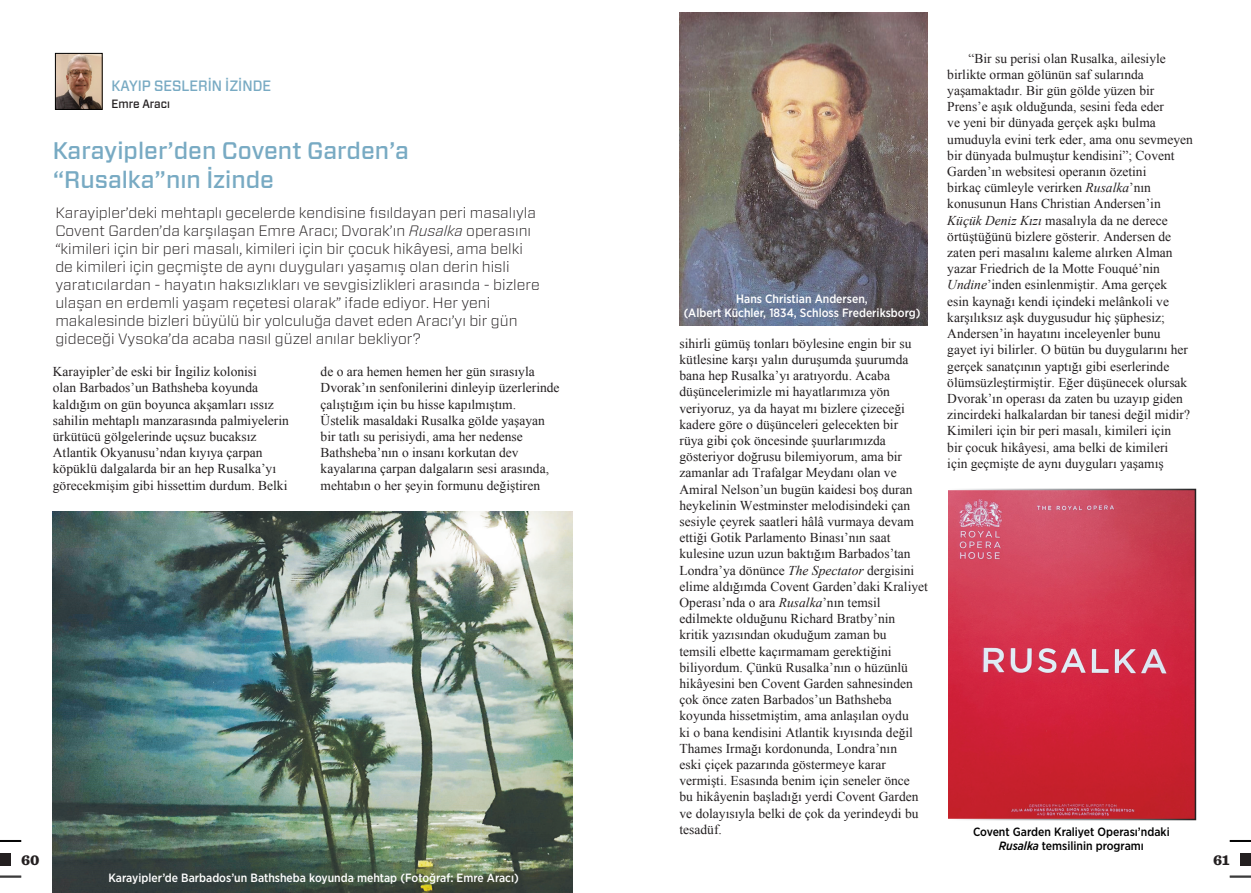
<style>
.page{position:relative;width:1251px;height:893px;background:#fff}
.page>*{position:absolute;margin:0;border:0;box-sizing:border-box;transform-origin:0 0}
.t1{font:500 24px/28.8px "Forza";color:#78aac3}
.t2{font:300 15px/18px "Forza";color:#231f20}
.t3{font:500 15px "Forza";color:#78aac3;scale:.95 1}
.t4{font:900 15px "Sentinel";color:#231f20}
.t5{font:13.5px/16.2px "Times New Roman";color:#231f20}
.t6{font:500 12px/14.4px "Gotham Narrow";color:#fff;text-align:center}
.t7{font:500 12px/14.4px "Gotham Narrow";color:#000;text-align:center}
.t8{font:500 12px "Forza";color:#231f20;scale:.95 1}
.s1{font-style:italic}
</style>
<div class="page">
<svg style="left:1229px;top:876px;width:21px;height:2px"></svg>
<svg style="left:1229px;top:840px;width:21px;height:2px"></svg>
<div style="left:1239px;top:853px;width:11px;height:12px;background:#231f20"></div>
<svg style="left:0;top:876px;width:21px;height:2px"></svg>
<svg style="left:0;top:840px;width:21px;height:2px"></svg>
<div style="left:0;top:853px;width:11px;height:12px;background:#231f20"></div>
<img style="left:57px;top:55px;width:43px;height:52px">
<div style="left:55px;top:53px;width:47px;height:56px;border:1px solid #000"></div>
<img style="left:679px;top:13px;width:248px;height:312px">
<img style="left:949px;top:492px;width:243px;height:325px">
<div style="left:946px;top:489px;width:249px;height:331px;border:2px solid #fff"></div>
<img style="left:53px;top:511px;width:520px;height:382px">
<p class="t3" style="left:111px;top:76px;width:169px">KAYIP SESLERIN IZINDE</p>
<p class="t8" style="left:111px;top:96px;width:63px">Emre Aracı</p>
<h1 class="t1" style="left:53px;top:136px;width:358px">Karayipler’den Covent Garden’a “Rusalka”nın İzinde</h1>
<p class="t2" style="left:55px;top:204px;width:486px">Karayipler’deki mehtaplı gecelerde kendisine fısıldayan peri masalıyla Covent Garden’da karşılaşan Emre Aracı; Dvorak’ın <span class="s1">Rusalka</span> operasını “kimileri için bir peri masalı, kimileri için bir çocuk hikâyesi, ama belki de kimileri için geçmişte de aynı duyguları yaşamış olan derin hisli yaratıcılardan - hayatın haksızlıkları ve sevgisizlikleri arasında - bizlere ulaşan en erdemli yaşam reçetesi olarak” ifade ediyor. Her yeni makalesinde bizleri büyülü bir yolculuğa davet eden Aracı’yı bir gün gideceği Vysoka’da acaba nasıl güzel anılar bekliyor?</p>
<p class="t5" style="left:53px;top:363px;width:237px">Karayipler’de eski bir İngiliz kolonisi<br>olan Barbados’un Bathsheba koyunda kaldığım on gün boyunca akşamları ıssız sahilin mehtaplı manzarasında palmiyelerin ürkütücü gölgelerinde uçsuz bucaksız Atlantik Okyanusu’ndan kıyıya çarpan köpüklü dalgalarda bir an hep Rusalka’yı görecekmişim gibi hissettim durdum. Belki</p>
<p class="t5" style="left:320px;top:363px;width:240px">de o ara hemen hemen her gün sırasıyla Dvorak’ın senfonilerini dinleyip üzerlerinde çalıştığım için bu hisse kapılmıştım.<br>Üstelik masaldaki Rusalka gölde yaşayan bir tatlı su perisiydi, ama her nedense Bathsheba’nın o insanı korkutan dev kayalarına çarpan dalgaların sesi arasında, mehtabın o her şeyin formunu değiştiren</p>
<p class="t6" style="left:683px;top:291px;width:238px">Hans Christian Andersen,<br>(Albert Küchler, 1834, Schloss Frederiksborg)</p>
<p class="t5" style="left:679px;top:335px;width:250px">sihirli gümüş tonları böylesine engin bir su kütlesine karşı yalın duruşumda şuurumda bana hep Rusalka’yı aratıyordu. Acaba düşüncelerimizle mi hayatlarımıza yön veriyoruz, ya da hayat mı bizlere çizeceği kadere göre o düşünceleri gelecekten bir<br>rüya gibi çok öncesinde şuurlarımızda gösteriyor doğrusu bilemiyorum, ama bir zamanlar adı Trafalgar Meydanı olan ve Amiral Nelson’un bugün kaidesi boş duran heykelinin Westminster melodisindeki çan sesiyle çeyrek saatleri hâlâ vurmaya devam ettiği Gotik Parlamento Binası’nın saat kulesine uzun uzun baktığım Barbados’tan Londra’ya dönünce <span class="s1">The Spectator</span> dergisini elime aldığımda Covent Garden’daki Kraliyet Operası’nda o ara <span class="s1">Rusalka</span>’nın temsil edilmekte olduğunu Richard Bratby’nin kritik yazısından okuduğum zaman bu<br>temsili elbette kaçırmamam gerektiğini biliyordum. Çünkü Rusalka’nın o hüzünlü hikâyesini ben Covent Garden sahnesinden çok önce zaten Barbados’un Bathsheba koyunda hissetmiştim, ama anlaşılan oydu<br>ki o bana kendisini Atlantik kıyısında değil Thames Irmağı kordonunda, Londra’nın<br>eski çiçek pazarında göstermeye karar vermişti. Esasında benim için seneler önce<br>bu hikâyenin başladığı yerdi Covent Garden ve dolayısıyla belki de çok da yerindeydi bu tesadüf.</p>
<p class="t5" style="left:947px;top:50px;width:247px;text-indent:21px">“Bir su perisi olan Rusalka, ailesiyle birlikte orman gölünün saf sularında yaşamaktadır. Bir gün gölde yüzen bir Prens’e aşık olduğunda, sesini feda eder<br>ve yeni bir dünyada gerçek aşkı bulma umuduyla evini terk eder, ama onu sevmeyen bir dünyada bulmuştur kendisini”; Covent Garden’ın websitesi operanın özetini<br>birkaç cümleyle verirken <span class="s1">Rusalka</span>’nın konusunun Hans Christian Andersen’in <span class="s1">Küçük Deniz Kızı</span> masalıyla da ne derece örtüştüğünü bizlere gösterir. Andersen de zaten peri masalını kaleme alırken Alman yazar Friedrich de la Motte Fouqué’nin <span class="s1">Undine</span>’inden esinlenmiştir. Ama gerçek<br>esin kaynağı kendi içindeki melânkoli ve karşılıksız aşk duygusudur hiç şüphesiz; Andersen’in hayatını inceleyenler bunu gayet iyi bilirler. O bütün bu duygularını her gerçek sanatçının yaptığı gibi eserlerinde ölümsüzleştirmiştir. Eğer düşünecek olursak Dvorak’ın operası da zaten bu uzayıp giden zincirdeki halkalardan bir tanesi değil midir?<br>Kimileri için bir peri masalı, kimileri için<br>bir çocuk hikâyesi, ama belki de kimileri<br>için geçmişte de aynı duyguları yaşamış</p>
<p class="t7" style="left:972px;top:824px;width:198px">Covent Garden Kraliyet Operası’ndaki<br><span class="s1">Rusalka</span> temsilinin programı</p>
<p class="t4" style="left:21px;top:848px;width:20px">60</p>
<p class="t4" style="left:1212px;top:848px;width:18px">61</p>
<p class="t6" style="left:108px;top:870px;width:411px">Karayipler’de Barbados’un Bathsheba koyunda mehtap (Fotoğraf: Emre Aracı)</p>
</div>
